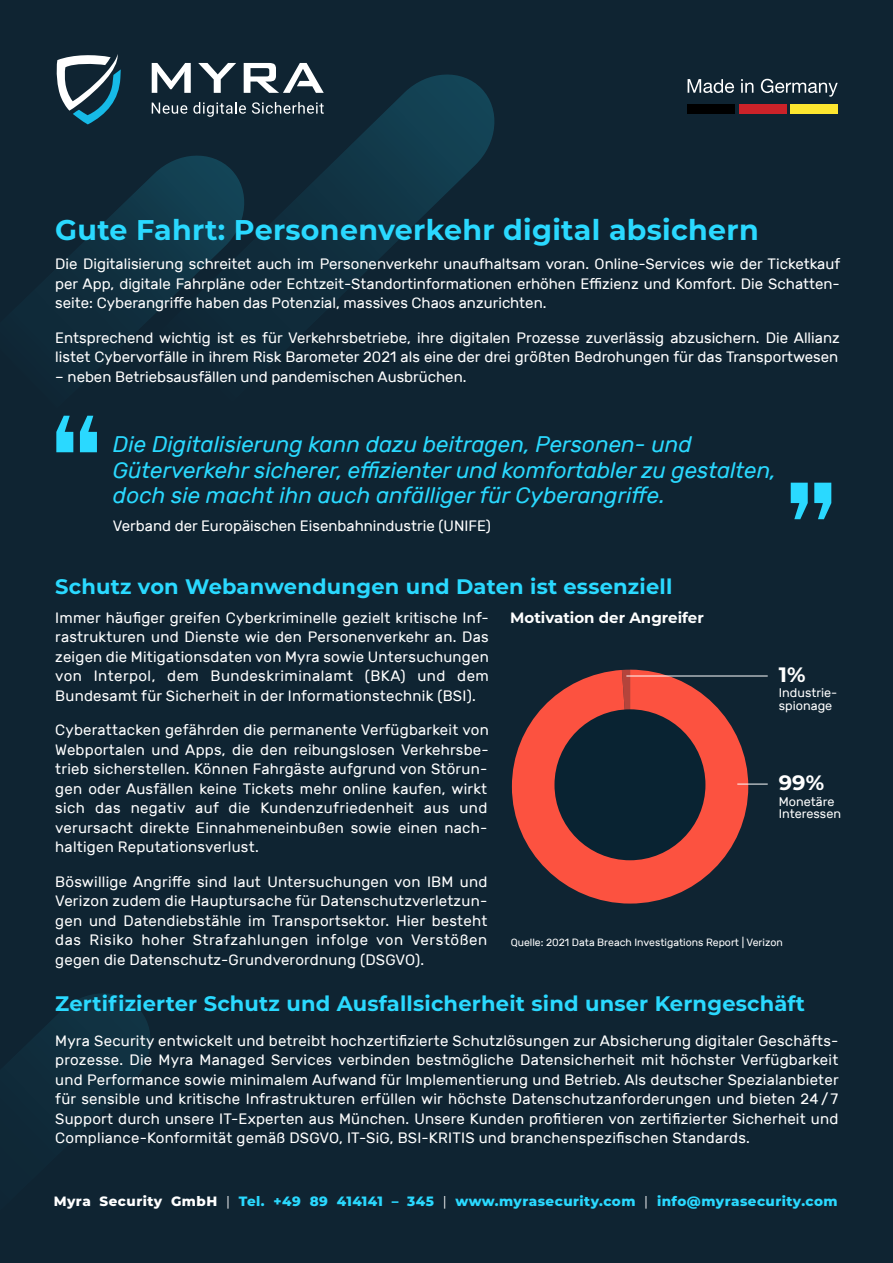
<style>
.page{position:relative;width:893px;height:1263px;background:#0f2432}
.page>*{position:absolute;margin:0;border:0;box-sizing:border-box;transform-origin:0 0}
.t1{font:700 28.5px "Montserrat";letter-spacing:.01em;color:#2ad9ff}
.t2{font:italic 22.5px/25.5px "Rubik";color:#2ad9ff}
.t3{font:700 21px "Montserrat";letter-spacing:.01em;color:#2ad9ff}
.t4{font:700 20.85px "Montserrat";color:#fff}
.t5{font:15px/19.5px "Rubik";color:#fff;text-align:justify}
.t6{font:700 15px "Montserrat";color:#fff}
.t7{font:800 13.5px "Montserrat";letter-spacing:.035em;color:#2ad9ff}
.t8{font:12.45px/12.5px "Rubik";color:#fff}
.t9{font:10.5px "Rubik";color:#fff}
.s1{color:#fff}
.s2{font-weight:400;color:#fff}
</style>
<div class="page">
<svg style="left:70px;top:168px;width:91px;height:160px;fill:#102d3d"></svg>
<svg style="left:161px;top:68px;width:334px;height:239px"></svg>
<svg style="left:32px;top:993px;width:118px;height:119px"></svg>
<svg style="left:57px;top:54px;width:64px;height:70px"></svg>
<svg style="left:152px;top:63px;width:39px;height:30px"></svg>
<svg style="left:198px;top:63px;width:38px;height:30px"></svg>
<svg style="left:244px;top:63px;width:80px;height:30px"></svg>
<svg style="left:152px;top:103px;width:35px;height:11px"></svg>
<svg style="left:193px;top:102px;width:53px;height:15px"></svg>
<svg style="left:252px;top:102px;width:72px;height:12px"></svg>
<svg style="left:688px;top:79px;width:150px;height:18px"></svg>
<div style="left:688px;top:104px;width:47px;height:10px;background:#000"></div>
<div style="left:739px;top:105px;width:47px;height:9px;background:#cc2229"></div>
<div style="left:791px;top:105px;width:47px;height:9px;background:#fde62f"></div>
<svg style="left:56px;top:416px;width:17px;height:36px"></svg>
<svg style="left:80px;top:416px;width:17px;height:36px"></svg>
<svg style="left:814px;top:483px;width:17px;height:36px"></svg>
<svg style="left:791px;top:483px;width:17px;height:36px"></svg>
<svg style="left:512px;top:670px;width:236px;height:233px;fill:#fc5240"></svg>
<hr style="left:737px;top:784px;width:31px;height:1px;background:#fff">
<hr style="left:626px;top:676px;width:142px;height:1px;background:#fff">
<div style="left:554px;top:709px;width:151px;height:151px;background:#092332;border-radius:50%"></div>
<h1 class="t1" style="left:55px;top:209px;width:705px">Gute Fahrt: Personenverkehr digital absichern</h1>
<p class="t5" style="left:55px;top:255px;width:786px">Die Digitalisierung schreitet auch im Personenverkehr unaufhaltsam voran. Online-Services wie der Ticketkauf per App, digitale Fahrpläne oder Echtzeit-Standortinformationen erhöhen Effizienz und Komfort. Die Schatten&shy;seite: Cyberangriffe haben das Potenzial, massives Chaos anzurichten.</p>
<p class="t5" style="left:55px;top:328px;width:786px">Entsprechend wichtig ist es für Verkehrsbetriebe, ihre digitalen Prozesse zuverlässig abzusichern. Die Allianz listet Cybervorfälle in ihrem Risk Barometer 2021 als eine der drei größten Bedrohungen für das Transportwesen</p>
<p class="t5" style="left:55px;top:367px;width:413px">– neben Betriebsausfällen und pandemischen Ausbrüchen.</p>
<h2 class="t2" style="left:113px;top:432px;width:664px">Die Digitalisierung kann dazu beitragen, Personen- und<br>Güterverkehr sicherer, effizienter und komfortabler zu gestalten, doch sie macht ihn auch anfälliger für Cyberangriffe.</h2>
<p class="t5" style="left:113px;top:517px;width:380px">Verband der Europäischen Eisenbahnindustrie (UNIFE)</p>
<h3 class="t3" style="left:55px;top:571px;width:619px">Schutz von Webanwendungen und Daten ist essenziell</h3>
<p class="t5" style="left:55px;top:608px;width:435px">Immer häufiger greifen Cyberkriminelle gezielt kritische Inf&shy;rastrukturen und Dienste wie den Personenverkehr an. Das zeigen die Mitigationsdaten von Myra sowie Untersuchungen von Interpol, dem Bundeskriminalamt (BKA) und dem Bundesamt für Sicherheit in der Informationstechnik (BSI).</p>
<p class="t5" style="left:55px;top:721px;width:435px">Cyberattacken gefährden die permanente Verfügbarkeit von Webportalen und Apps, die den reibungslosen Verkehrsbe&shy;trieb sicherstellen. Können Fahrgäste aufgrund von Störun&shy;gen oder Ausfällen keine Tickets mehr online kaufen, wirkt sich das negativ auf die Kundenzufriedenheit aus und verursacht direkte Einnahmeneinbußen sowie einen nach&shy;haltigen Reputationsverlust.</p>
<p class="t5" style="left:55px;top:872px;width:434px">Böswillige Angriffe sind laut Untersuchungen von IBM und Verizon zudem die Hauptursache für Datenschutzverletzun&shy;gen und Datendiebstähle im Transportsektor. Hier besteht das Risiko hoher Strafzahlungen infolge von Verstößen gegen die Datenschutz-Grundverordnung (DSGVO).</p>
<h3 class="t3" style="left:55px;top:988px;width:751px">Zertifizierter Schutz und Ausfallsicherheit sind unser Kerngeschäft</h3>
<p class="t5" style="left:55px;top:1031px;width:785px">Myra Security entwickelt und betreibt hochzertifizierte Schutzlösungen zur Absicherung digitaler Geschäfts&shy;prozesse. Die Myra Managed Services verbinden bestmögliche Datensicherheit mit höchster Verfügbarkeit und Performance sowie minimalem Aufwand für Implementierung und Betrieb. Als deutscher Spezialanbieter für sensible und kritische Infrastrukturen erfüllen wir höchste Datenschutzanforderungen und bieten 24 / 7<br>Support durch unsere IT-Experten aus München. Unsere Kunden profitieren von zertifizierter Sicherheit und Compliance-Konformität gemäß DSGVO, IT-SiG, BSI-KRITIS und branchenspezifischen Standards.</p>
<p class="t6" style="left:510px;top:607px;width:195px">Motivation der Angreifer</p>
<h3 class="t4" style="left:779px;top:659px;width:28px">1%</h3>
<p class="t8" style="left:779px;top:687px;width:60px">Industrie&shy;spionage</p>
<h3 class="t4" style="left:779px;top:768px;width:47px">99%</h3>
<p class="t8" style="left:779px;top:795px;width:64px">Monetäre<br>Interessen</p>
<p class="t9" style="left:511px;top:936px;width:274px">Quelle: 2021 Data Breach Investigations Report | Verizon</p>
<p class="t7" style="left:54px;top:1191px;width:785px"><span class="s1">Myra Security GmbH</span> <span class="s2">|</span> Tel. +49 89 414141 – 345 <span class="s2">|</span> www.myrasecurity.com <span class="s2">|</span> info@myrasecurity.com</p>
</div>
